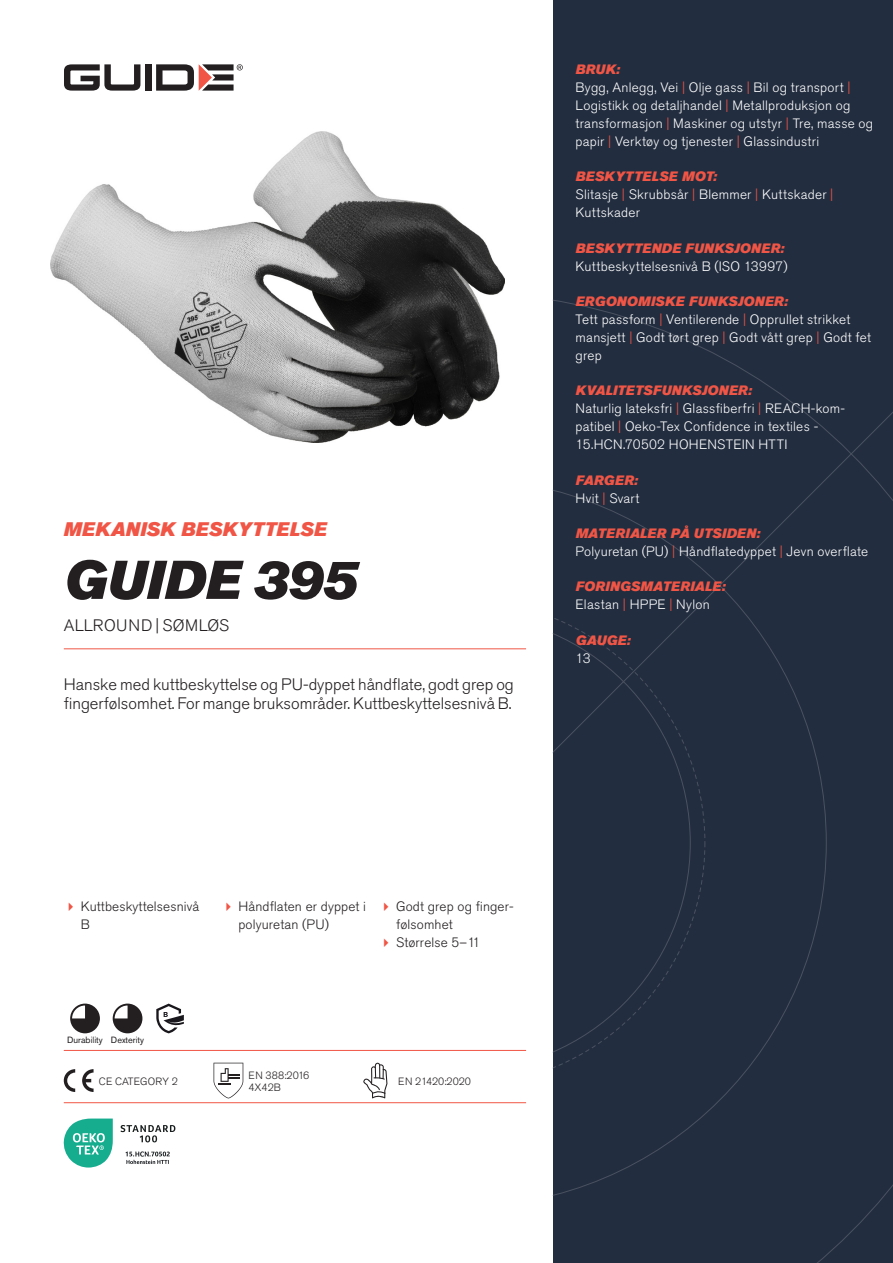
<style>
.page{position:relative;width:893px;height:1263px;background:#fff}
.page>*{position:absolute;margin:0;border:0;box-sizing:border-box;transform-origin:0 0}
.Rubrik{font:italic 54px "Akzidenz Grotesk Pro Super";color:#231f20}
.Överrubrik{font:italic 19.5px "Akzidenz Grotesk Pro Super";letter-spacing:.01em;color:#f05545}
.Ingress{font:300 16.5px/19.8px "Akzidenz Grotesk Pro";color:#231f20}
.Product_-_AltSegment{font:300 16.5px "Akzidenz Grotesk Pro";letter-spacing:.03em;color:#231f20}
.Produkt_-_Brödtext{font:300 13.5px/18px "Akzidenz Grotesk Pro";letter-spacing:.02em;color:#fff}
.Produkt_-_Namn{font:italic 13.5px "Akzidenz Grotesk Pro Super";letter-spacing:.02em;color:#f05545}
.t1{font:300 13.5px/18px "Akzidenz Grotesk Pro";letter-spacing:.01em;color:#231f20}
.t2{font:300 10.5px "Akzidenz Grotesk Pro";color:#231f20}
.Produkt_-_Egenskaper{font:9px "Akzidenz Grotesk Pro";color:#231f20}
.s1{color:#f05545}
</style>
<div class="page">
<div style="left:145px;top:64px;width:7px;height:27px;background:#231f20"></div>
<svg style="left:156px;top:64px;width:87px;height:27px"></svg>
<svg style="left:64px;top:64px;width:76px;height:27px"></svg>
<div style="left:553px;top:0;width:340px;height:1263px;background:#222d3f"></div>
<svg style="left:553px;top:300px;width:340px;height:963px"></svg>
<hr style="left:64px;top:1050px;width:462px;height:1px;background:#f05545">
<hr style="left:64px;top:1102px;width:462px;height:1px;background:#f05545">
<svg style="left:70px;top:1003px;width:30px;height:30px"></svg>
<svg style="left:113px;top:1003px;width:29px;height:30px"></svg>
<svg style="left:156px;top:1003px;width:28px;height:30px"></svg>
<svg style="left:64px;top:1069px;width:11px;height:23px"></svg>
<svg style="left:82px;top:1069px;width:12px;height:23px"></svg>
<svg style="left:214px;top:1063px;width:29px;height:35px"></svg>
<svg style="left:363px;top:1063px;width:24px;height:35px"></svg>
<svg style="left:64px;top:1118px;width:49px;height:49px"></svg>
<svg style="left:121px;top:1125px;width:54px;height:17px"></svg>
<svg style="left:126px;top:1151px;width:44px;height:13px"></svg>
<img style="left:51px;top:131px;width:453px;height:312px">
<hr style="left:64px;top:648px;width:462px;height:1px;background:#f05545">
<p class="Överrubrik" style="left:64px;top:517px;width:265px">MEKANISK BESKYTTELSE</p>
<p class="Rubrik" style="left:64px;top:545px;width:295px">GUIDE 395</p>
<p class="Product_-_AltSegment" style="left:64px;top:615px;width:167px">ALLROUND | SØMLØS</p>
<p class="Ingress" style="left:64px;top:674px;width:452px">Hanske med kuttbeskyttelse og PU-dyppet håndflate, godt grep og fingerfølsomhet. For mange bruksområder. Kuttbeskyttelsesnivå B.</p>
<p class="Produkt_-_Namn" style="left:576px;top:60px;width:46px">BRUK:</p>
<p class="Produkt_-_Brödtext" style="left:576px;top:78px;width:299px">Bygg, Anlegg, Vei <span class="s1">|</span> Olje gass <span class="s1">|</span> Bil og transport <span class="s1">| </span>Logistikk og detaljhandel <span class="s1">|</span> Metallproduksjon og transformasjon <span class="s1">|</span> Maskiner og utstyr <span class="s1">|</span> Tre, masse og papir <span class="s1">|</span> Verktøy og tjenester <span class="s1">|</span> Glassindustri</p>
<p class="Produkt_-_Namn" style="left:576px;top:168px;width:143px">BESKYTTELSE MOT:</p>
<p class="Produkt_-_Brödtext" style="left:576px;top:186px;width:259px">Slitasje <span class="s1">|</span> Skrubbsår <span class="s1">|</span> Blemmer <span class="s1">|</span> Kuttskader <span class="s1">|<br></span>Kuttskader</p>
<p class="Produkt_-_Namn" style="left:576px;top:239px;width:210px">BESKYTTENDE FUNKSJONER:</p>
<p class="Produkt_-_Brödtext" style="left:576px;top:257px;width:213px">Kuttbeskyttelsesnivå B (ISO 13997)</p>
<p class="Produkt_-_Namn" style="left:576px;top:292px;width:214px">ERGONOMISKE FUNKSJONER:</p>
<p class="Produkt_-_Brödtext" style="left:576px;top:310px;width:297px">Tett passform <span class="s1">|</span> Ventilerende <span class="s1">|</span> Opprullet strikket mansjett <span class="s1">|</span> Godt tørt grep <span class="s1">|</span> Godt vått grep <span class="s1">|</span> Godt fet grep</p>
<p class="Produkt_-_Namn" style="left:576px;top:382px;width:178px">KVALITETSFUNKSJONER:</p>
<p class="Produkt_-_Brödtext" style="left:576px;top:400px;width:271px">Naturlig lateksfri <span class="s1">|</span> Glassfiberfri <span class="s1">|</span> REACH-kom&shy;patibel <span class="s1">|</span> Oeko-Tex Confidence in textiles -<br>15.HCN.70502 HOHENSTEIN HTTI</p>
<p class="Produkt_-_Namn" style="left:576px;top:471px;width:64px">FARGER:</p>
<p class="Produkt_-_Brödtext" style="left:576px;top:489px;width:65px">Hvit <span class="s1">|</span> Svart</p>
<p class="Produkt_-_Namn" style="left:576px;top:524px;width:186px">MATERIALER PÅ UTSIDEN:</p>
<p class="Produkt_-_Brödtext" style="left:576px;top:542px;width:294px">Polyuretan (PU) <span class="s1">|</span> Håndflatedyppet <span class="s1">|</span> Jevn overflate</p>
<p class="Produkt_-_Namn" style="left:576px;top:578px;width:151px">FORINGSMATERIALE:</p>
<p class="Produkt_-_Brödtext" style="left:576px;top:596px;width:136px">Elastan <span class="s1">|</span> HPPE <span class="s1">|</span> Nylon</p>
<p class="Produkt_-_Namn" style="left:576px;top:631px;width:56px">GAUGE:</p>
<p class="Produkt_-_Brödtext" style="left:576px;top:649px;width:17px">13</p>
<p class="t1" style="left:81px;top:897px;width:120px">Kuttbeskyttelsesnivå<br>B</p>
<p class="t1" style="left:238px;top:897px;width:129px">Håndflaten er dyppet i polyuretan (PU)</p>
<p class="t1" style="left:396px;top:897px;width:119px">Godt grep og finger&shy;følsomhet</p>
<p class="t1" style="left:396px;top:933px;width:86px">Størrelse 5–11</p>
<p class="Produkt_-_Egenskaper" style="left:67px;top:1034px;width:37px">Durability</p>
<p class="Produkt_-_Egenskaper" style="left:111px;top:1034px;width:35px">Dexterity</p>
<p class="t2" style="left:99px;top:1074px;width:81px">CE CATEGORY 2</p>
<p class="t2" style="left:248px;top:1068px;width:62px">EN 388:2016</p>
<p class="t2" style="left:248px;top:1080px;width:34px">4X42B</p>
<p class="t2" style="left:398px;top:1074px;width:74px">EN 21420:2020</p>
</div>
